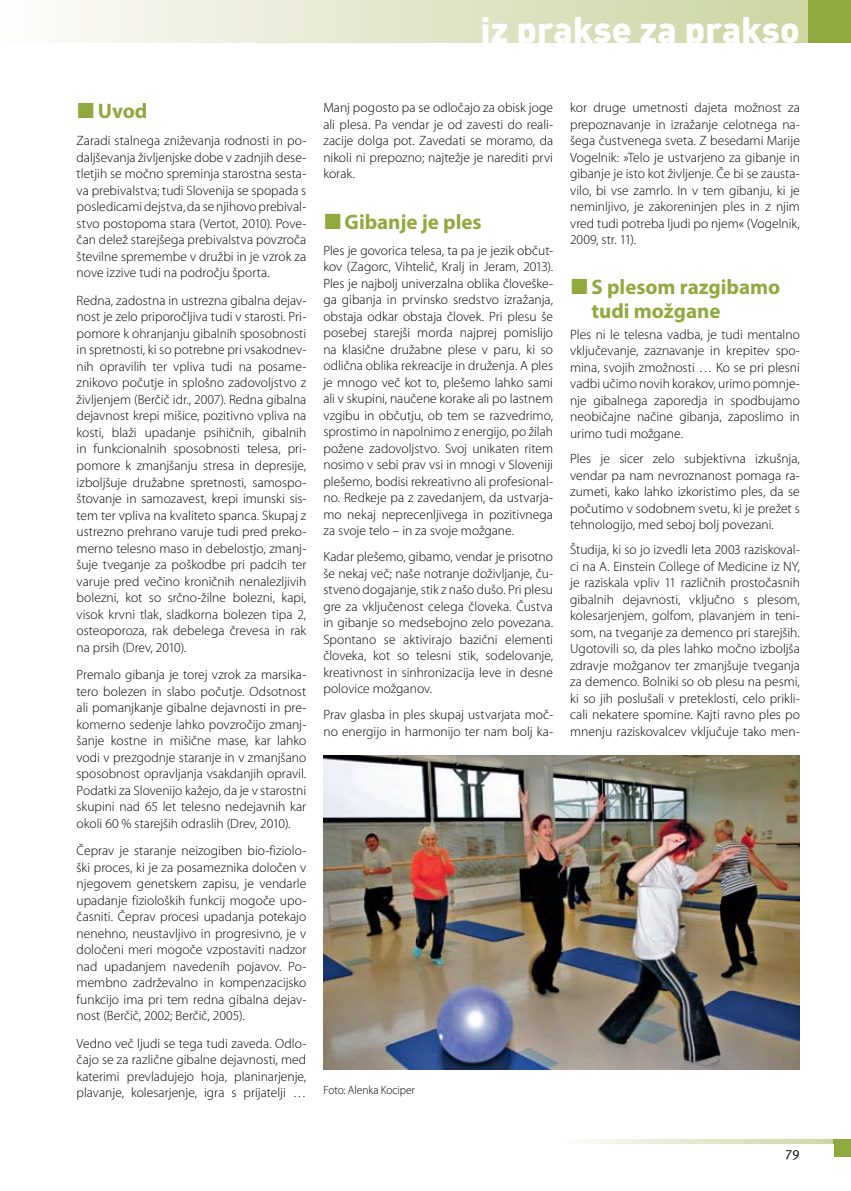
<style>
.page{position:relative;width:851px;height:1191px;background:#fff}
.page>*{position:absolute;margin:0;border:0;box-sizing:border-box;transform-origin:0 0}
.t1{font:900 36px "DINCE";color:#fff}
.t2{font:700 21px/24px "Myriad Pro";color:#90a93e}
.t3{font:300 13.5px/16.5px "Myriad Pro";color:#000;text-align:justify}
.t4{font:13.5px "Meta Pro";color:#000}
.t5{font:300 12px "Myriad Pro";letter-spacing:-.005em;color:#000;scale:.95 1}
</style>
<div class="page">
<div style="left:0;top:0;width:850px;height:43px;background:linear-gradient(to right,#fcfbfa,#c8d29c)"></div>
<div style="left:808px;top:0;width:42px;height:43px;background:#90a93e"></div>
<div style="left:561px;top:1140px;width:289px;height:17px;background:linear-gradient(to right,#fcfbfa,#c9d39f)"></div>
<div style="left:833px;top:1140px;width:17px;height:17px;background:#90a93e"></div>
<div style="left:561px;top:1144px;width:272px;height:13px;background:#fff"></div>
<img style="left:323px;top:755px;width:476px;height:314px">
<h1 class="t1" style="left:480px;top:5px;width:321px">iz prakse za prakso</h1>
<h2 class="t2" style="left:98px;top:98px;width:51px">Uvod</h2>
<p class="t3" style="left:77px;top:133px;width:231px">Zaradi stalnega zniževanja rodnosti in po&shy;daljševanja življenjske dobe v zadnjih dese&shy;tletjih se močno spreminja starostna sesta&shy;va prebivalstva; tudi Slovenija se spopada s posledicami dejstva, da se njihovo prebival&shy;stvo postopoma stara (Vertot, 2010). Pove&shy;čan delež starejšega prebivalstva povzroča številne spremembe v družbi in je vzrok za nove izzive tudi na področju športa.</p>
<p class="t3" style="left:77px;top:292px;width:231px">Redna, zadostna in ustrezna gibalna dejav&shy;nost je zelo priporočljiva tudi v starosti. Pri&shy;pomore k ohranjanju gibalnih sposobnosti in spretnosti, ki so potrebne pri vsakodnev&shy;nih opravilih ter vpliva tudi na posame&shy;znikovo počutje in splošno zadovoljstvo z življenjem (Berčič idr., 2007). Redna gibalna dejavnost krepi mišice, pozitivno vpliva na kosti, blaži upadanje psihičnih, gibalnih in funkcionalnih sposobnosti telesa, pri&shy;pomore k zmanjšanju stresa in depresije, izboljšuje družabne spretnosti, samospo&shy;štovanje in samozavest, krepi imunski sis&shy;tem ter vpliva na kvaliteto spanca. Skupaj z ustrezno prehrano varuje tudi pred preko&shy;merno telesno maso in debelostjo, zmanj&shy;šuje tveganje za poškodbe pri padcih ter varuje pred večino kroničnih nenalezljivih bolezni, kot so srčno-žilne bolezni, kapi, visok krvni tlak, sladkorna bolezen tipa 2, osteoporoza, rak debelega črevesa in rak na prsih (Drev, 2010).</p>
<p class="t3" style="left:77px;top:666px;width:231px">Premalo gibanja je torej vzrok za marsika&shy;tero bolezen in slabo počutje. Odsotnost ali pomanjkanje gibalne dejavnosti in pre&shy;komerno sedenje lahko povzročijo zmanj&shy;šanje kostne in mišične mase, kar lahko vodi v prezgodnje staranje in v zmanjšano sposobnost opravljanja vsakdanjih opravil.<br>Podatki za Slovenijo kažejo, da je v starostni skupini nad 65 let telesno nedejavnih kar okoli 60 % starejših odraslih (Drev, 2010).</p>
<p class="t3" style="left:77px;top:842px;width:231px">Čeprav je staranje neizogiben bio-fiziolo&shy;ški proces, ki je za posameznika določen v njegovem genetskem zapisu, je vendarle upadanje fizioloških funkcij mogoče upo&shy;časniti. Čeprav procesi upadanja potekajo nenehno, neustavljivo in progresivno, je v določeni meri mogoče vzpostaviti nadzor nad upadanjem navedenih pojavov. Po&shy;membno zadrževalno in kompenzacijsko funkcijo ima pri tem redna gibalna dejav&shy;nost (Berčič, 2002; Berčič, 2005).</p>
<p class="t3" style="left:77px;top:1035px;width:231px">Vedno več ljudi se tega tudi zaveda. Odlo&shy;čajo se za različne gibalne dejavnosti, med katerimi prevladujejo hoja, planinarjenje, plavanje, kolesarjenje, igra s prijatelji …</p>
<p class="t3" style="left:323px;top:99px;width:231px">Manj pogosto pa se odločajo za obisk joge ali plesa. Pa vendar je od zavesti do reali&shy;zacije dolga pot. Zavedati se moramo, da nikoli ni prepozno; najtežje je narediti prvi korak.</p>
<h2 class="t2" style="left:344px;top:209px;width:139px">Gibanje je ples</h2>
<p class="t3" style="left:323px;top:242px;width:231px">Ples je govorica telesa, ta pa je jezik občut&shy;kov (Zagorc, Vihtelič, Kralj in Jeram, 2013).<br>Ples je najbolj univerzalna oblika človeške&shy;ga gibanja in prvinsko sredstvo izražanja, obstaja odkar obstaja človek. Pri plesu še posebej starejši morda najprej pomislijo na klasične družabne plese v paru, ki so odlična oblika rekreacije in druženja. A ples je mnogo več kot to, plešemo lahko sami ali v skupini, naučene korake ali po lastnem vzgibu in občutju, ob tem se razvedrimo, sprostimo in napolnimo z energijo, po žilah požene zadovoljstvo. Svoj unikaten ritem nosimo v sebi prav vsi in mnogi v Sloveniji plešemo, bodisi rekreativno ali profesional&shy;no. Redkeje pa z zavedanjem, da ustvarja&shy;mo nekaj neprecenljivega in pozitivnega za svoje telo – in za svoje možgane.</p>
<p class="t3" style="left:323px;top:549px;width:231px">Kadar plešemo, gibamo, vendar je prisotno še nekaj več; naše notranje doživljanje, ču&shy;stveno dogajanje, stik z našo dušo. Pri plesu gre za vključenost celega človeka. Čustva in gibanje so medsebojno zelo povezana.<br>Spontano se aktivirajo bazični elementi človeka, kot so telesni stik, sodelovanje, kreativnost in sinhronizacija leve in desne polovice možganov.</p>
<p class="t3" style="left:323px;top:706px;width:231px">Prav glasba in ples skupaj ustvarjata moč&shy;no energijo in harmonijo ter nam bolj ka-</p>
<p class="t5" style="left:323px;top:1083px;width:98px">Foto: Alenka Kociper</p>
<p class="t3" style="left:570px;top:100px;width:231px">kor druge umetnosti dajeta možnost za prepoznavanje in izražanje celotnega na&shy;šega čustvenega sveta. Z besedami Marije Vogelnik: »Telo je ustvarjeno za gibanje in gibanje je isto kot življenje. Če bi se zausta&shy;vilo, bi vse zamrlo. In v tem gibanju, ki je neminljivo, je zakoreninjen ples in z njim vred tudi potreba ljudi po njem« (Vogelnik, 2009, str. 11).</p>
<h2 class="t2" style="left:591px;top:274px;width:190px">S plesom razgibamo tudi možgane</h2>
<p class="t3" style="left:570px;top:326px;width:231px">Ples ni le telesna vadba, je tudi mentalno vključevanje, zaznavanje in krepitev spo&shy;mina, svojih zmožnosti … Ko se pri plesni vadbi učimo novih korakov, urimo pomnje&shy;nje gibalnega zaporedja in spodbujamo neobičajne načine gibanja, zaposlimo in urimo tudi možgane.</p>
<p class="t3" style="left:570px;top:450px;width:231px">Ples je sicer zelo subjektivna izkušnja, vendar pa nam nevroznanost pomaga ra&shy;zumeti, kako lahko izkoristimo ples, da se počutimo v sodobnem svetu, ki je prežet s tehnologijo, med seboj bolj povezani.</p>
<p class="t3" style="left:570px;top:542px;width:231px">Študija, ki so jo izvedli leta 2003 raziskoval&shy;ci na A. Einstein College of Medicine iz NY, je raziskala vpliv 11 različnih prostočasnih gibalnih dejavnosti, vključno s plesom, kolesarjenjem, golfom, plavanjem in teni&shy;som, na tveganje za demenco pri starejših.<br>Ugotovili so, da ples lahko močno izboljša zdravje možganov ter zmanjšuje tveganja za demenco. Bolniki so ob plesu na pesmi, ki so jih poslušali v preteklosti, celo prikli&shy;cali nekatere spomine. Kajti ravno ples po mnenju raziskovalcev vključuje tako men-</p>
<p class="t4" style="left:785px;top:1144px;width:16px">79</p>
</div>
